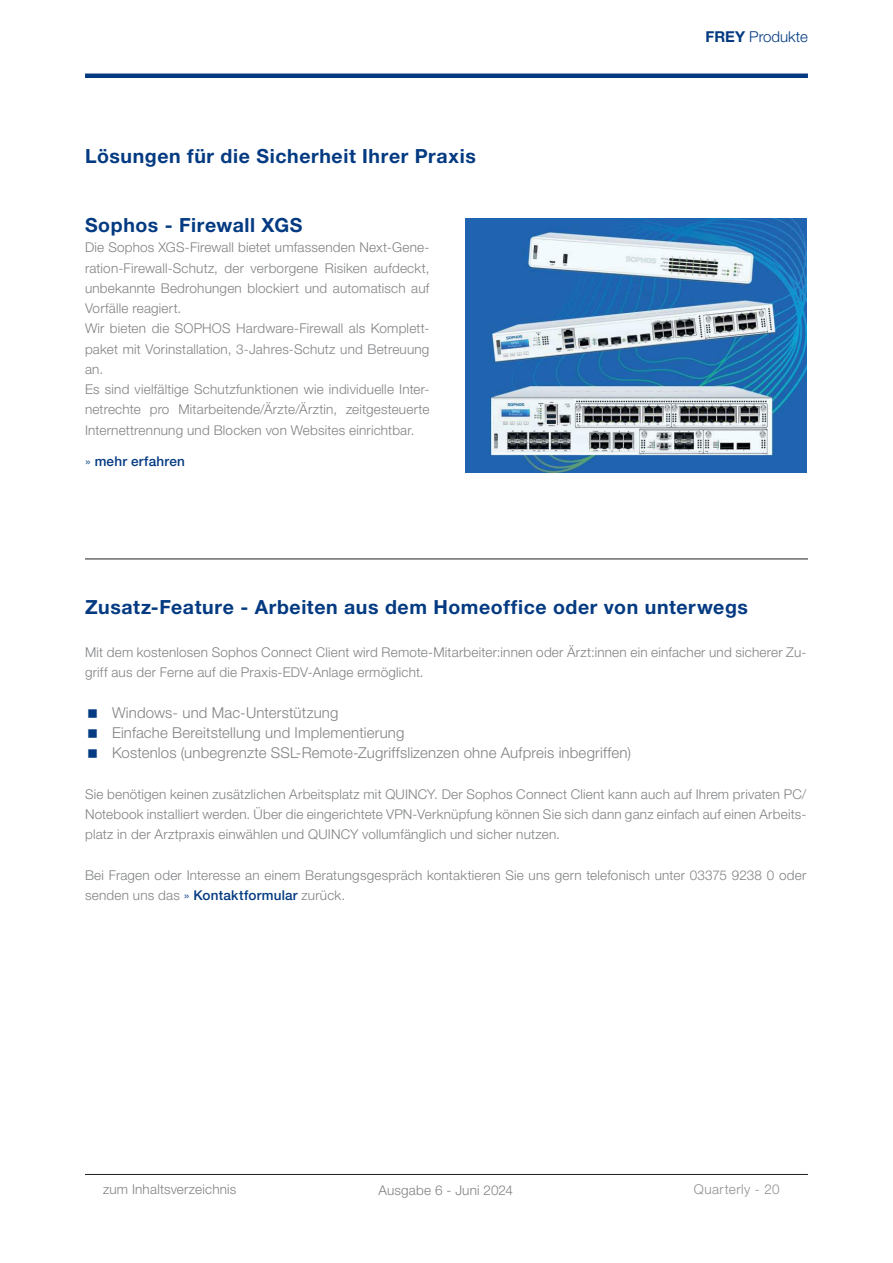
<style>
.page{position:relative;width:893px;height:1263px;background:#fff}
.page>*{position:absolute;margin:0;border:0;box-sizing:border-box;transform-origin:0 0}
.t1{font:700 19.5px "Helvetica Neue LT Std";letter-spacing:.03em;color:#033a81}
.t2{font:300 15px/20.2px "Helvetica Neue LT Std";letter-spacing:.01em;color:#808284}
.t3{font:300 15px "Helvetica Neue LT Std";color:#033a81}
.t4{font:300 13.5px/20.2px "Helvetica Neue LT Std";letter-spacing:.015em;color:#808284}
.t5{font:500 13.5px "Helvetica Neue LT Std";letter-spacing:.02em;color:#033a81}
.t6{font:300 13.5px "Helvetica Neue LT Std";letter-spacing:.04em;color:#8d8f92}
.s1{font-weight:300}
.s2{font-weight:700}
.s3{color:#033a81}
.s4{font-weight:500;color:#033a81}
</style>
<div class="page">
<hr style="left:85px;top:559px;width:723px;height:1px;background:#221f1f">
<img style="left:465px;top:218px;width:341px;height:255px">
<hr style="left:85px;top:1174px;width:723px;height:1px;background:#221f1f">
<hr style="left:85px;top:74px;width:723px;height:4px;background:#033a81">
<h1 class="t1" style="left:85px;top:145px;width:392px">Lösungen für die Sicherheit Ihrer Praxis</h1>
<h1 class="t1" style="left:85px;top:214px;width:219px">Sophos - Firewall XGS</h1>
<p class="t4" style="left:85px;top:238px;width:346px">Die Sophos XGS-Firewall bietet umfassenden Next-Gene&shy;ration-Firewall-Schutz, der verborgene Risiken aufdeckt, unbekannte Bedrohungen blockiert und automatisch auf Vorfälle reagiert.<br>Wir bieten die SOPHOS Hardware-Firewall als Komplett&shy;paket mit Vorinstallation, 3-Jahres-Schutz und Betreuung an.<br>Es sind vielfältige Schutzfunktionen wie individuelle Inter&shy;netrechte pro Mitarbeitende/Ärzte/Ärztin, zeitgesteuerte Internettrennung und Blocken von Websites einrichtbar.</p>
<p class="t5" style="left:85px;top:454px;width:101px"><span class="s1">»</span> mehr erfahren</p>
<p class="t3" style="left:705px;top:28px;width:104px"><span class="s2">FREY</span> Produkte</p>
<h1 class="t1" style="left:85px;top:596px;width:664px">Zusatz-Feature - Arbeiten aus dem Homeoffice oder von unterwegs</h1>
<p class="t4" style="left:85px;top:642px;width:723px">Mit dem kostenlosen Sophos Connect Client wird Remote-Mitarbeiter:innen oder Ärzt:innen ein einfacher und sicherer Zu&shy;griff aus der Ferne auf die Praxis-EDV-Anlage ermöglicht.</p>
<p class="t2" style="left:112px;top:703px;width:520px">Windows- und Mac-Unterstützung<br>Einfache Bereitstellung und Implementierung<br>Kostenlos (unbegrenzte SSL-Remote-Zugriffslizenzen ohne Aufpreis inbegriffen)</p>
<p class="t4" style="left:85px;top:784px;width:723px;text-align:justify">Sie benötigen keinen zusätzlichen Arbeitsplatz mit QUINCY. Der Sophos Connect Client kann auch auf Ihrem privaten PC/ Notebook installiert werden. Über die eingerichtete VPN-Verknüpfung können Sie sich dann ganz einfach auf einen Arbeits&shy;platz in der Arztpraxis einwählen und QUINCY vollumfänglich und sicher nutzen.</p>
<p class="t4" style="left:85px;top:865px;width:723px">Bei Fragen oder Interesse an einem Beratungsgespräch kontaktieren Sie uns gern telefonisch unter 03375 9238 0 oder senden uns das <span class="s3">»</span> <span class="s4">Kontaktformular</span> zurück.</p>
<p class="t4" style="left:103px;top:1179px;width:135px">zum Inhaltsverzeichnis</p>
<p class="t4" style="left:378px;top:1181px;width:136px">Ausgabe 6 - Juni 2024</p>
<p class="t6" style="left:694px;top:1182px;width:87px">Quarterly - 20</p>
</div>
